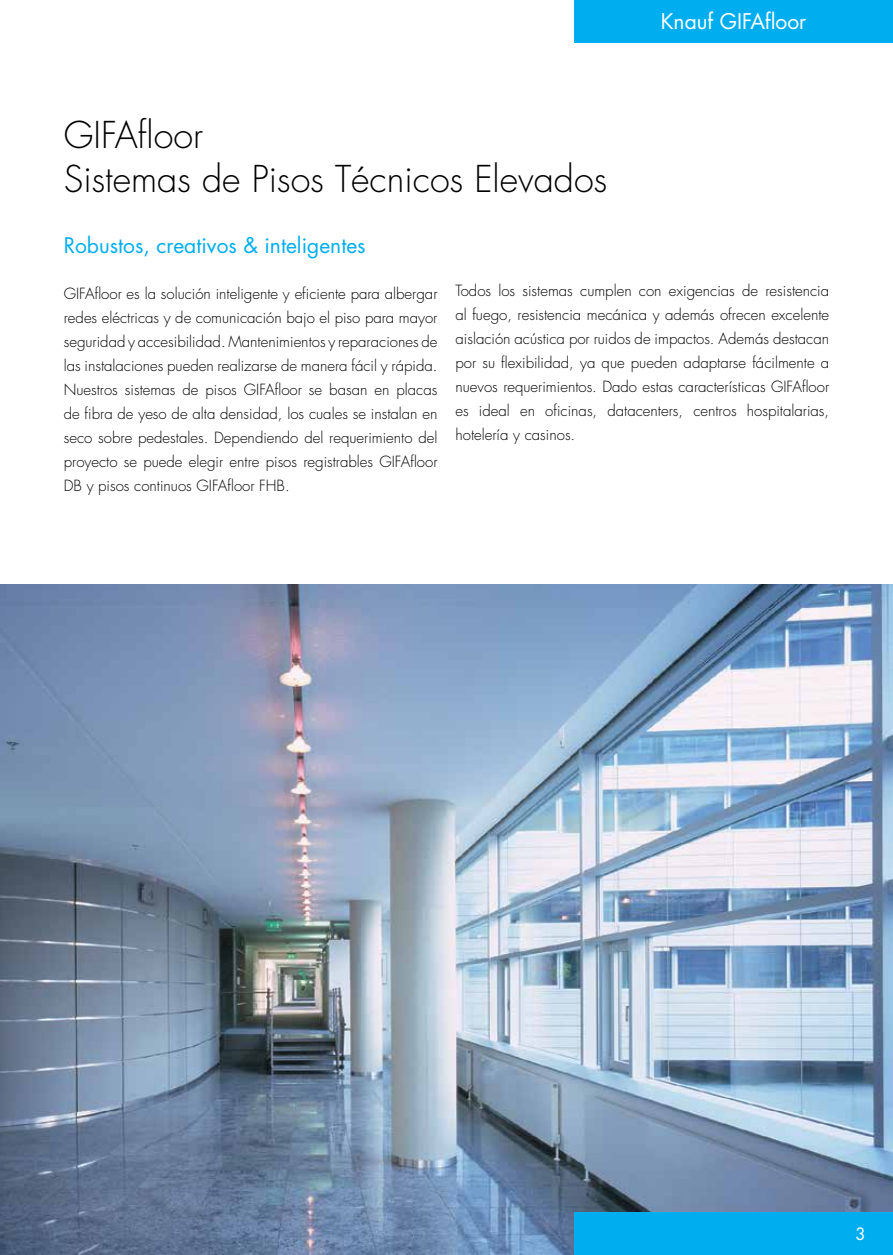
<style>
.page{position:relative;width:893px;height:1255px;background:#fff}
.page>*{position:absolute;margin:0;border:0;box-sizing:border-box;transform-origin:0 0}
.t1{font:300 36px/43.5px "Futura";color:#000}
.t2{font:21px "Futura";color:#00aeef}
.t3{font:21px "Futura";color:#fff}
.t4{font:16.5px "Futura";color:#fff}
.t5{font:300 15px/24px "Futura";color:#000;text-align:justify}
</style>
<div class="page">
<img style="left:1px;top:584px;width:892px;height:670px">
<div style="left:574px;top:1212px;width:319px;height:42px;background:#00aeef"></div>
<div style="left:574px;top:0;width:319px;height:43px;background:#00aeef"></div>
<h1 class="t1" style="left:64px;top:115px;width:545px">GIFAfloor<br>Sistemas de Pisos Técnicos Elevados</h1>
<h2 class="t3" style="left:661px;top:7px;width:147px">Knauf GIFAfloor</h2>
<h2 class="t2" style="left:64px;top:231px;width:303px">Robustos, creativos &amp; inteligentes</h2>
<p class="t5" style="left:64px;top:282px;width:375px">GIFAfloor es la solución inteligente y eficiente para albergar redes eléctricas y de comunicación bajo el piso para mayor seguridad y accesibilidad. Mantenimientos y reparaciones de las instalaciones pueden realizarse de manera fácil y rápida.<br>Nuestros sistemas de pisos GIFAfloor se basan en placas de fibra de yeso de alta densidad, los cuales se instalan en seco sobre pedestales. Dependiendo del requerimiento del proyecto se puede elegir entre pisos registrables GIFAfloor DB y pisos continuos GIFAfloor FHB.</p>
<p class="t5" style="left:455px;top:279px;width:375px">Todos los sistemas cumplen con exigencias de resistencia al fuego, resistencia mecánica y además ofrecen excelente aislación acústica por ruidos de impactos. Además destacan por su flexibilidad, ya que pueden adaptarse fácilmente a nuevos requerimientos. Dado estas características GIFAfloor es ideal en oficinas, datacenters, centros hospitalarias, hotelería y casinos.</p>
<p class="t4" style="left:855px;top:1222px;width:12px">3</p>
</div>
